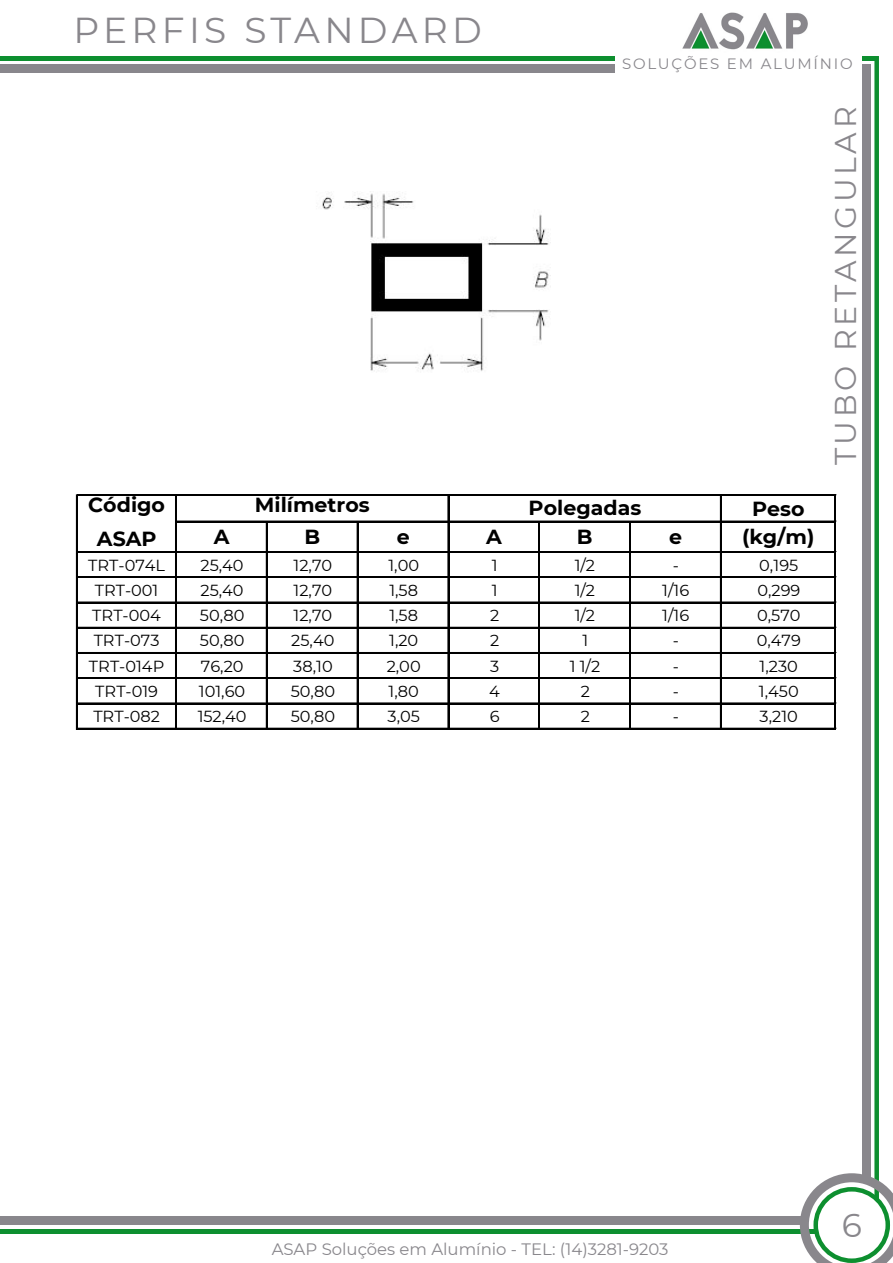
<style>
.page{position:relative;width:893px;height:1263px;background:#fff}
.page>*{position:absolute;margin:0;border:0;box-sizing:border-box;transform-origin:0 0}
.t1{font:36px "Montserrat";letter-spacing:.12em;color:#89878c}
.t2{font:33px "Montserrat";color:#89878c}
.t3{font:30px "Montserrat";letter-spacing:.12em;color:#89878c}
.t4{font:700 20.4px "Montserrat";color:#000}
.t5{font:16.5px "Montserrat";color:#89878c}
.t6{font:16.05px "Montserrat";color:#000}
.t7{font:15px "Montserrat";letter-spacing:.12em;color:#89878c}
</style>
<div class="page">
<div style="left:874px;top:56px;width:5px;height:1160px;background:#0d8f2f"></div>
<div style="left:0;top:56px;width:614px;height:5px;background:#0d8f2f"></div>
<div style="left:0;top:64px;width:614px;height:9px;background:#89878c"></div>
<img style="left:682px;top:12px;width:126px;height:38px">
<div style="left:862px;top:56px;width:16px;height:5px;background:#0d8f2f"></div>
<hr style="left:0;top:1229px;width:816px;height:4px;background:#0d8f2f">
<div style="left:0;top:1216px;width:803px;height:9px;background:#89878c"></div>
<svg style="left:800px;top:1173px;width:93px;height:90px"></svg>
<div style="left:862px;top:64px;width:9px;height:1117px;background:#89878c"></div>
<img style="left:322px;top:191px;width:229px;height:180px">
<hr style="left:76px;top:495px;width:2px;height:234px;background:#000">
<hr style="left:175px;top:496px;width:2px;height:233px;background:#000">
<hr style="left:448px;top:496px;width:1px;height:233px;background:#000">
<hr style="left:720px;top:496px;width:2px;height:233px;background:#000">
<hr style="left:834px;top:496px;width:1px;height:233px;background:#000">
<hr style="left:835px;top:496px;width:1px;height:233px;background:#000">
<hr style="left:266px;top:522px;width:2px;height:207px;background:#000">
<hr style="left:357px;top:522px;width:1px;height:207px;background:#000">
<hr style="left:538px;top:522px;width:1px;height:207px;background:#000">
<hr style="left:539px;top:522px;width:1px;height:207px;background:#000">
<hr style="left:629px;top:522px;width:2px;height:207px;background:#000">
<hr style="left:78px;top:494px;width:758px;height:1px;background:#000">
<hr style="left:78px;top:495px;width:758px;height:1px;background:#000">
<hr style="left:177px;top:521px;width:659px;height:1px;background:#000">
<hr style="left:78px;top:551px;width:758px;height:2px;background:#000">
<hr style="left:78px;top:576px;width:758px;height:1px;background:#000">
<hr style="left:78px;top:577px;width:758px;height:1px;background:#000">
<hr style="left:78px;top:602px;width:758px;height:1px;background:#000">
<hr style="left:78px;top:627px;width:758px;height:1px;background:#000">
<hr style="left:78px;top:652px;width:758px;height:2px;background:#000">
<hr style="left:78px;top:677px;width:758px;height:1px;background:#000">
<hr style="left:78px;top:678px;width:758px;height:1px;background:#000">
<hr style="left:78px;top:703px;width:758px;height:1px;background:#000">
<hr style="left:78px;top:728px;width:758px;height:1px;background:#000">
<h1 class="t1" style="left:73px;top:6px;width:410px">PERFIS STANDARD</h1>
<p class="t7" style="left:622px;top:54px;width:232px">SOLUÇÕES EM ALUMÍNIO</p>
<p class="t3" style="left:825px;top:465px;width:360px;rotate:-90deg">TUBO RETANGULAR</p>
<p class="t4" style="left:88px;top:490px;width:78px">Código</p>
<p class="t4" style="left:255px;top:490px;width:116px">Milímetros</p>
<p class="t4" style="left:529px;top:493px;width:114px">Polegadas</p>
<p class="t4" style="left:97px;top:524px;width:61px">ASAP</p>
<p class="t4" style="left:752px;top:494px;width:54px">Peso</p>
<p class="t4" style="left:214px;top:522px;width:17px">A</p>
<p class="t4" style="left:305px;top:522px;width:17px">B</p>
<p class="t4" style="left:397px;top:522px;width:14px">e</p>
<p class="t4" style="left:486px;top:522px;width:17px">A</p>
<p class="t4" style="left:577px;top:522px;width:17px">B</p>
<p class="t4" style="left:669px;top:522px;width:14px">e</p>
<p class="t4" style="left:742px;top:522px;width:74px">(kg/m)</p>
<p class="t6" style="left:88px;top:554px;width:78px">TRT-074L</p>
<p class="t6" style="left:201px;top:554px;width:45px">25,40</p>
<p class="t6" style="left:294px;top:554px;width:40px">12,70</p>
<p class="t6" style="left:388px;top:554px;width:32px">1,00</p>
<p class="t6" style="left:492px;top:554px;width:7px">1</p>
<p class="t6" style="left:575px;top:554px;width:22px">1/2</p>
<p class="t6" style="left:673px;top:554px;width:8px">-</p>
<p class="t6" style="left:759px;top:554px;width:41px">0,195</p>
<p class="t6" style="left:95px;top:579px;width:65px">TRT-001</p>
<p class="t6" style="left:201px;top:579px;width:45px">25,40</p>
<p class="t6" style="left:294px;top:579px;width:40px">12,70</p>
<p class="t6" style="left:389px;top:579px;width:30px">1,58</p>
<p class="t6" style="left:492px;top:579px;width:7px">1</p>
<p class="t6" style="left:575px;top:579px;width:22px">1/2</p>
<p class="t6" style="left:662px;top:579px;width:28px">1/16</p>
<p class="t6" style="left:757px;top:579px;width:45px">0,299</p>
<p class="t6" style="left:92px;top:604px;width:70px">TRT-004</p>
<p class="t6" style="left:200px;top:604px;width:46px">50,80</p>
<p class="t6" style="left:294px;top:604px;width:40px">12,70</p>
<p class="t6" style="left:389px;top:604px;width:30px">1,58</p>
<p class="t6" style="left:490px;top:604px;width:11px">2</p>
<p class="t6" style="left:575px;top:604px;width:22px">1/2</p>
<p class="t6" style="left:662px;top:604px;width:28px">1/16</p>
<p class="t6" style="left:757px;top:604px;width:45px">0,570</p>
<p class="t6" style="left:94px;top:629px;width:67px">TRT-073</p>
<p class="t6" style="left:200px;top:629px;width:46px">50,80</p>
<p class="t6" style="left:291px;top:629px;width:45px">25,40</p>
<p class="t6" style="left:389px;top:629px;width:31px">1,20</p>
<p class="t6" style="left:490px;top:629px;width:11px">2</p>
<p class="t6" style="left:583px;top:629px;width:7px">1</p>
<p class="t6" style="left:673px;top:629px;width:8px">-</p>
<p class="t6" style="left:757px;top:629px;width:46px">0,479</p>
<p class="t6" style="left:89px;top:655px;width:77px">TRT-014P</p>
<p class="t6" style="left:201px;top:655px;width:44px">76,20</p>
<p class="t6" style="left:293px;top:655px;width:41px">38,10</p>
<p class="t6" style="left:387px;top:655px;width:36px">2,00</p>
<p class="t6" style="left:490px;top:655px;width:11px">3</p>
<p class="t6" style="left:570px;top:655px;width:32px">1 1/2</p>
<p class="t6" style="left:673px;top:655px;width:8px">-</p>
<p class="t6" style="left:760px;top:655px;width:40px">1,230</p>
<p class="t6" style="left:95px;top:680px;width:64px">TRT-019</p>
<p class="t6" style="left:199px;top:680px;width:48px">101,60</p>
<p class="t6" style="left:291px;top:680px;width:46px">50,80</p>
<p class="t6" style="left:389px;top:680px;width:32px">1,80</p>
<p class="t6" style="left:489px;top:680px;width:12px">4</p>
<p class="t6" style="left:581px;top:680px;width:11px">2</p>
<p class="t6" style="left:673px;top:680px;width:8px">-</p>
<p class="t6" style="left:759px;top:680px;width:41px">1,450</p>
<p class="t6" style="left:93px;top:705px;width:68px">TRT-082</p>
<p class="t6" style="left:198px;top:705px;width:50px">152,40</p>
<p class="t6" style="left:291px;top:705px;width:46px">50,80</p>
<p class="t6" style="left:388px;top:705px;width:34px">3,05</p>
<p class="t6" style="left:490px;top:705px;width:11px">6</p>
<p class="t6" style="left:581px;top:705px;width:11px">2</p>
<p class="t6" style="left:673px;top:705px;width:8px">-</p>
<p class="t6" style="left:760px;top:705px;width:40px">3,210</p>
<p class="t5" style="left:272px;top:1237px;width:398px">ASAP Soluções em Alumínio - TEL: (14)3281-9203</p>
<h2 class="t2" style="left:842px;top:1203px;width:22px">6</h2>
</div>
